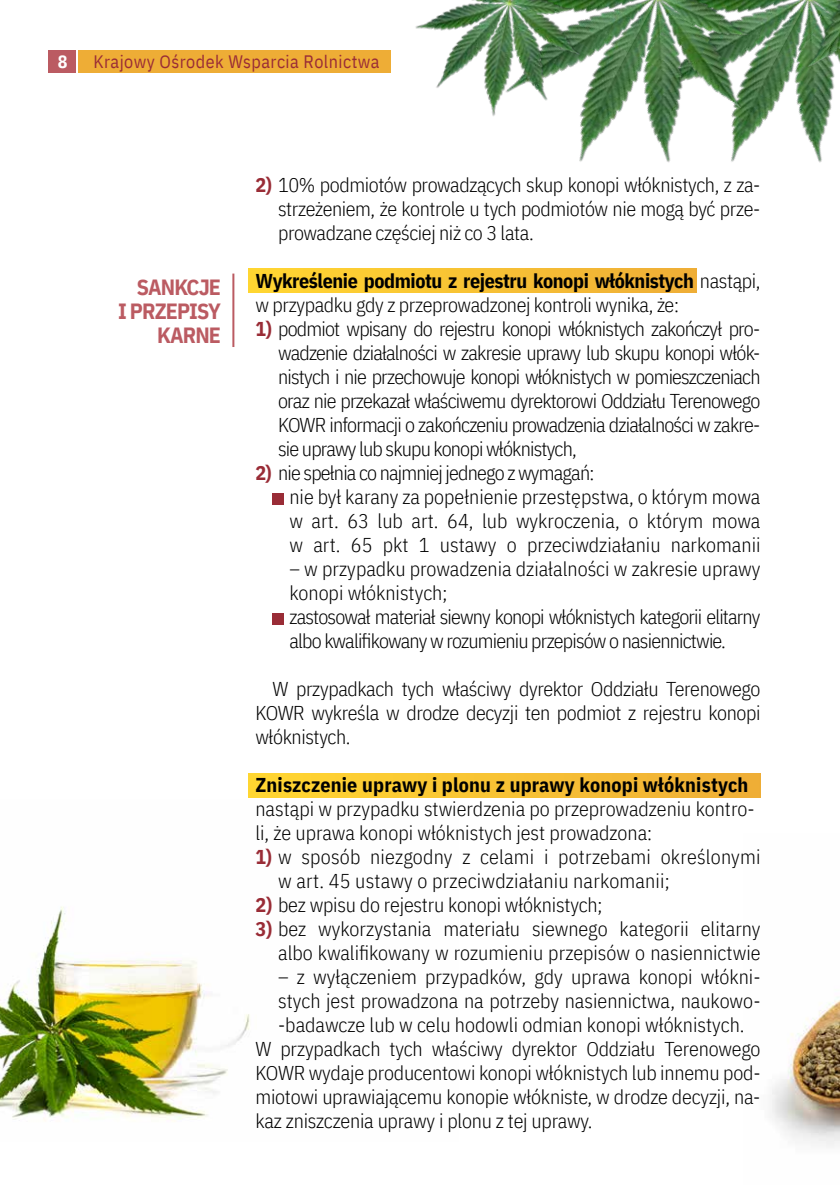
<style>
.page{position:relative;width:840px;height:1191px;background:#fff}
.page>*{position:absolute;margin:0;border:0;box-sizing:border-box;transform-origin:0 0}
.t1{font:700 22px/24px "IBM Plex Sans Cond";letter-spacing:-.04em;color:#bb5b62;text-align:right}
.t2{font:300 20px/24px "IBM Plex Sans Cond";letter-spacing:-.01em;color:#000;text-align:justify}
.t3{font:300 20px/24px "IBM Plex Sans Cond";letter-spacing:-.04em;color:#000}
.t4{font:300 20px/24px "IBM Plex Sans Cond";letter-spacing:.01em;color:#000}
.t5{font:700 20px "IBM Plex Sans Cond";letter-spacing:.01em;color:#000}
.t6{font:18px "IBM Plex Sans Cond";letter-spacing:.025em;color:#992c36}
.t7{font:700 18px "IBM Plex Sans Cond";color:#fff}
.s1{font-weight:700;color:#992c36}
.s2{font-weight:700}
</style>
<div class="page">
<img style="left:0;top:906px;width:250px;height:216px">
<div style="left:248px;top:268px;width:448px;height:25px;background:linear-gradient(to right,#ffd732,#efae37)"></div>
<div style="left:248px;top:773px;width:512px;height:24px;background:linear-gradient(to right,#ffd732,#efae37)"></div>
<img style="left:772px;top:997px;width:67px;height:150px">
<div style="left:272px;top:493px;width:11px;height:11px;background:#992c36"></div>
<div style="left:272px;top:613px;width:11px;height:11px;background:#992c36"></div>
<hr style="left:232px;top:273px;width:2px;height:74px;background:#bb5b62">
<img style="left:579px;top:0;width:157px;height:163px">
<img style="left:415px;top:0;width:184px;height:142px">
<img style="left:717px;top:0;width:122px;height:157px">
<div style="left:48px;top:50px;width:28px;height:23px;background:#bb5b62"></div>
<div style="left:78px;top:50px;width:312px;height:23px;background:#eead36"></div>
<p class="t7" style="left:58px;top:47px;width:11px">8</p>
<p class="t6" style="left:94px;top:48px;width:287px">Krajowy Ośrodek Wsparcia Rolnictwa</p>
<p class="t1" style="left:118px;top:273px;width:104px">SANKCJE<br>I PRZEPISY<br>KARNE</p>
<p class="t2" style="left:278px;top:171px;width:483px;text-indent:-23px"><span class="s1">2)</span> 10% podmiotów prowadzących skup konopi włóknistych, z za&shy;strzeżeniem, że kontrole u tych podmiotów nie mogą być prze&shy;prowadzane częściej niż co 3 lata.</p>
<p class="t2" style="left:255px;top:267px;width:506px"><span class="s2">Wykreślenie podmiotu z rejestru konopi włóknistych</span> nastąpi, w przypadku gdy z przeprowadzonej kontroli wynika, że:</p>
<p class="t2" style="left:278px;top:315px;width:483px;text-indent:-23px"><span class="s1">1)</span> podmiot wpisany do rejestru konopi włóknistych zakończył pro&shy;wadzenie działalności w zakresie uprawy lub skupu konopi włók&shy;nistych i nie przechowuje konopi włóknistych w pomieszczeniach oraz nie przekazał właściwemu dyrektorowi Oddziału Terenowego KOWR informacji o zakończeniu prowadzenia działalności w zakre&shy;sie uprawy lub skupu konopi włóknistych,</p>
<p class="t2" style="left:289px;top:459px;width:472px;text-align:left;text-indent:-34px"><span class="s1">2)</span> nie spełnia co najmniej jednego z wymagań:<br>nie był karany za popełnienie przestępstwa, o którym mowa w art. 63 lub art. 64, lub wykroczenia, o którym mowa w art. 65 pkt 1 ustawy o przeciwdziałaniu narkomanii</p>
<p class="t3" style="left:289px;top:555px;width:472px">– w przypadku prowadzenia działalności w zakresie uprawy konopi włóknistych;<br>zastosował materiał siewny konopi włóknistych kategorii elitarny albo kwalifikowany w rozumieniu przepisów o nasiennictwie.</p>
<p class="t2" style="left:255px;top:675px;width:506px;text-indent:17px">W przypadkach tych właściwy dyrektor Oddziału Terenowego KOWR wykreśla w drodze decyzji ten podmiot z rejestru konopi włóknistych.</p>
<p class="t5" style="left:255px;top:769px;width:494px">Zniszczenie uprawy i plonu z uprawy konopi włóknistych</p>
<p class="t2" style="left:255px;top:795px;width:500px">nastąpi w przypadku stwierdzenia po przeprowadzeniu kontro&shy;li, że uprawa konopi włóknistych jest prowadzona:</p>
<p class="t4" style="left:278px;top:843px;width:483px;text-indent:-23px"><span class="s1">1)</span> w sposób niezgodny z celami i potrzebami określonymi w art. 45 ustawy o przeciwdziałaniu narkomanii;</p>
<p class="t2" style="left:255px;top:891px;width:348px"><span class="s1">2)</span> bez wpisu do rejestru konopi włóknistych;</p>
<p class="t2" style="left:255px;top:915px;width:506px;text-align:right"><span class="s1">3)</span> bez wykorzystania materiału siewnego kategorii elitarny albo kwalifikowany w rozumieniu przepisów o nasiennictwie</p>
<p class="t2" style="left:278px;top:963px;width:483px">– z wyłączeniem przypadków, gdy uprawa konopi włókni-</p>
<p class="t2" style="left:278px;top:987px;width:483px">stych jest prowadzona na potrzeby nasiennictwa, naukowo-</p>
<p class="t2" style="left:278px;top:1011px;width:468px">-badawcze lub w celu hodowli odmian konopi włóknistych.</p>
<p class="t2" style="left:255px;top:1035px;width:506px">W przypadkach tych właściwy dyrektor Oddziału Terenowego</p>
<p class="t2" style="left:255px;top:1059px;width:506px">KOWR wydaje producentowi konopi włóknistych lub innemu pod-</p>
<p class="t2" style="left:255px;top:1083px;width:506px">miotowi uprawiającemu konopie włókniste, w drodze decyzji, na-</p>
<p class="t2" style="left:255px;top:1107px;width:338px">kaz zniszczenia uprawy i plonu z tej uprawy.</p>
</div>
